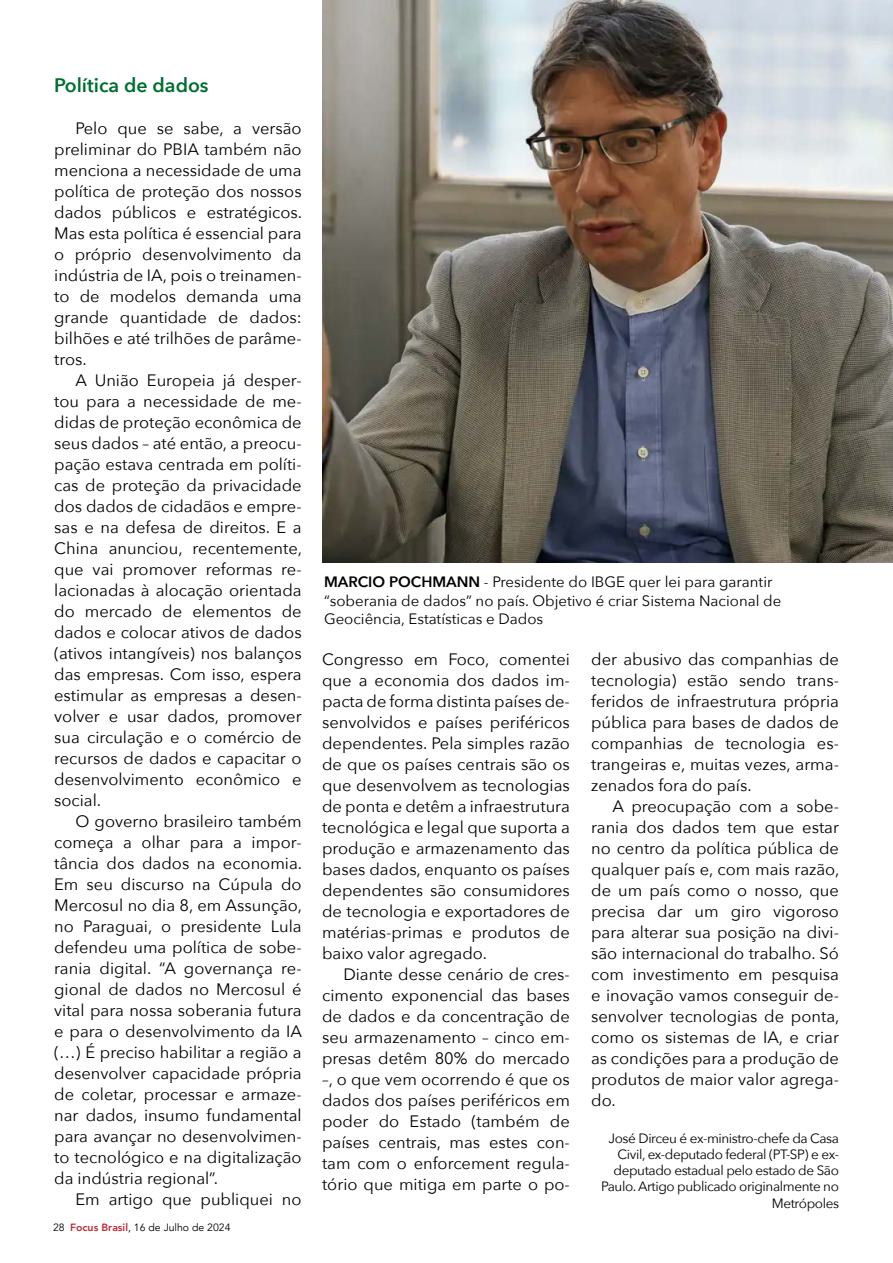
<style>
.page{position:relative;width:893px;height:1263px;background:#fff}
.page>*{position:absolute;margin:0;border:0;box-sizing:border-box;transform-origin:0 0}
.t1{font:600 19.5px "Avenir Next";color:#006e2f}
.t2{font:16.5px/21px "Avenir Next";color:#000;text-align:justify}
.t3{font:15px/18px "Avenir Next";color:#000}
.t4{font:13.5px/16.2px "Avenir Next";letter-spacing:-.03em;color:#000;text-align:right}
.t5{font:10.5px "Avenir";color:#000}
.s1{font-weight:800;color:#b72d38}
.s2{font-weight:600}
</style>
<div class="page">
<img style="left:322px;top:0;width:571px;height:563px">
<p class="t1" style="left:54px;top:68px;width:156px">Política de dados</p>
<p class="t2" style="left:54px;top:117px;width:249px;text-indent:21px">Pelo que se sabe, a versão preliminar do PBIA também não menciona a necessidade de uma política de proteção dos nossos dados públicos e estratégicos.<br>Mas esta política é essencial para o próprio desenvolvimento da indústria de IA, pois o treinamen&shy;to de modelos demanda uma grande quantidade de dados: bilhões e até trilhões de parâme&shy;tros.</p>
<p class="t2" style="left:54px;top:369px;width:249px;text-indent:21px">A União Europeia já desper&shy;tou para a necessidade de me&shy;didas de proteção econômica de seus dados – até então, a preocu&shy;pação estava centrada em políti&shy;cas de proteção da privacidade dos dados de cidadãos e empre&shy;sas e na defesa de direitos. E a China anunciou, recentemente, que vai promover reformas re&shy;lacionadas à alocação orientada do mercado de elementos de dados e colocar ativos de dados (ativos intangíveis) nos balanços das empresas. Com isso, espera estimular as empresas a desen&shy;volver e usar dados, promover sua circulação e o comércio de recursos de dados e capacitar o desenvolvimento econômico e social.</p>
<p class="t2" style="left:54px;top:810px;width:249px;text-indent:21px">O governo brasileiro também começa a olhar para a impor&shy;tância dos dados na economia.<br>Em seu discurso na Cúpula do Mercosul no dia 8, em Assunção, no Paraguai, o presidente Lula defendeu uma política de sobe&shy;rania digital. “A governança re&shy;gional de dados no Mercosul é vital para nossa soberania futura e para o desenvolvimento da IA (…) É preciso habilitar a região a desenvolver capacidade própria de coletar, processar e armaze&shy;nar dados, insumo fundamental para avançar no desenvolvimen&shy;to tecnológico e na digitalização da indústria regional”.</p>
<p class="t2" style="left:75px;top:1188px;width:228px">Em artigo que publiquei no</p>
<p class="t5" style="left:53px;top:1221px;width:179px">28 <span class="s1">Focus Brasil</span>, 16 de Julho de 2024</p>
<p class="t3" style="left:324px;top:573px;width:459px"><span class="s2">MARCIO POCHMANN</span> - Presidente do IBGE quer lei para garantir “soberania de dados” no país. Objetivo é criar Sistema Nacional de<br>Geociência, Estatísticas e Dados</p>
<p class="t2" style="left:322px;top:648px;width:249px">Congresso em Foco, comentei que a economia dos dados im&shy;pacta de forma distinta países de&shy;senvolvidos e países periféricos dependentes. Pela simples razão de que os países centrais são os que desenvolvem as tecnologias de ponta e detêm a infraestrutura tecnológica e legal que suporta a produção e armazenamento das bases dados, enquanto os países dependentes são consumidores de tecnologia e exportadores de matérias-primas e produtos de baixo valor agregado.</p>
<p class="t2" style="left:322px;top:963px;width:249px;text-indent:21px">Diante desse cenário de cres&shy;cimento exponencial das bases de dados e da concentração de seu armazenamento – cinco em&shy;presas detêm 80% do mercado –, o que vem ocorrendo é que os dados dos países periféricos em poder do Estado (também de países centrais, mas estes con&shy;tam com o enforcement regula&shy;tório que mitiga em parte o po-</p>
<p class="t2" style="left:591px;top:648px;width:249px">der abusivo das companhias de tecnologia) estão sendo trans&shy;feridos de infraestrutura própria pública para bases de dados de companhias de tecnologia es&shy;trangeiras e, muitas vezes, arma&shy;zenados fora do país.</p>
<p class="t2" style="left:591px;top:795px;width:250px;text-indent:21px">A preocupação com a sobe&shy;rania dos dados tem que estar no centro da política pública de qualquer país e, com mais razão, de um país como o nosso, que precisa dar um giro vigoroso para alterar sua posição na divi&shy;são internacional do trabalho. Só com investimento em pesquisa e inovação vamos conseguir de&shy;senvolver tecnologias de ponta, como os sistemas de IA, e criar as condições para a produção de produtos de maior valor agrega&shy;do.</p>
<p class="t4" style="left:601px;top:1129px;width:239px">José Dirceu é ex-ministro-chefe da Casa Civil, ex-deputado federal (PT-SP) e ex&shy;deputado estadual pelo estado de São Paulo. Artigo publicado originalmente no Metrópoles</p>
</div>
